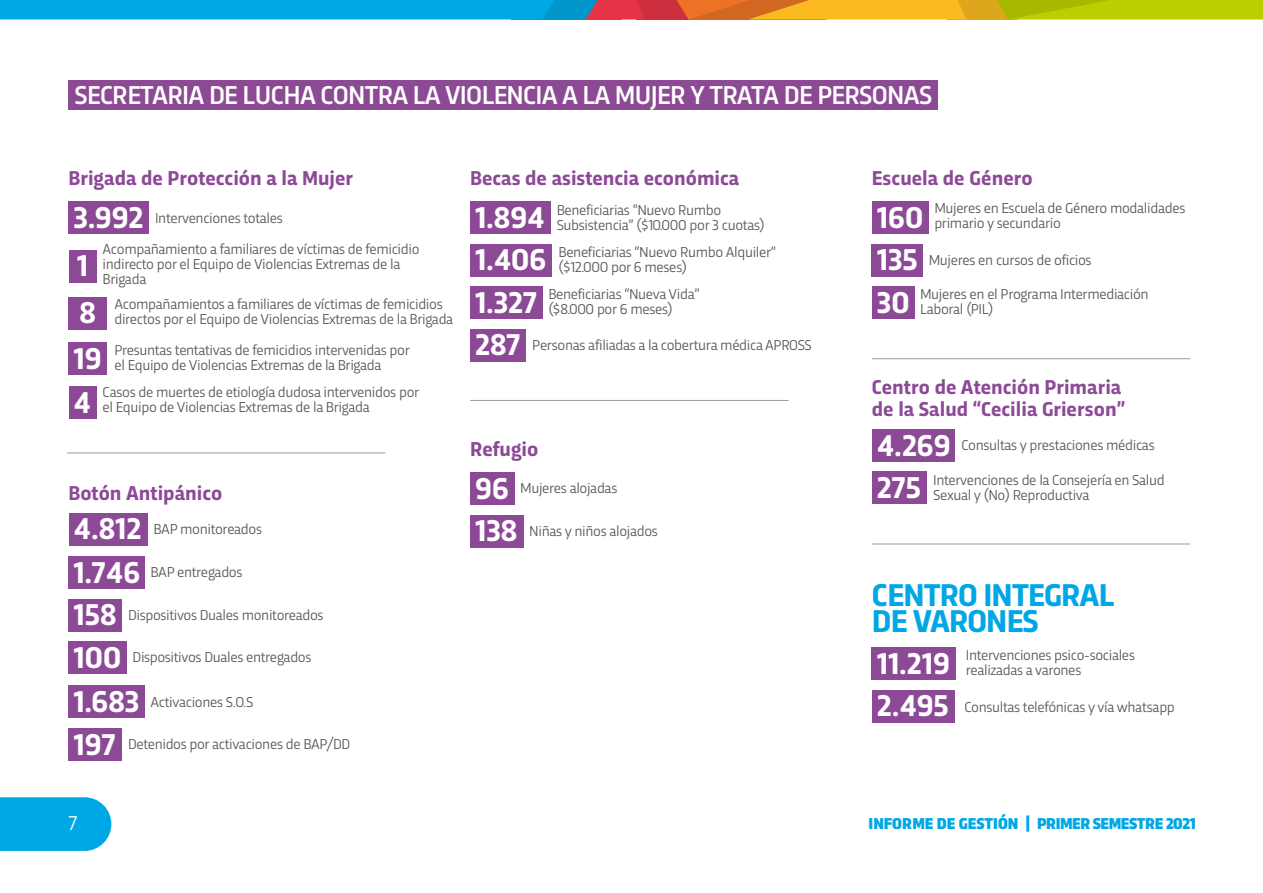
<style>
.page{position:relative;width:1263px;height:893px;background:#fff}
.page>*{position:absolute;margin:0;border:0;box-sizing:border-box;transform-origin:0 0}
.t1{font:700 33px/26.4px "Trasandina";letter-spacing:-.025em;color:#00a7e5}
.t2{font:700 31.5px "Trasandina";color:#fff}
.t3{font:500 27px "Trasandina";letter-spacing:-.025em;color:#fff}
.t4{font:700 21px/22.5px "Trasandina";color:#8c4a96}
.t5{font:21px "Trasandina";color:#fff}
.t6{font:900 16.5px "Trasandina";letter-spacing:-.015em;color:#00a7e5}
.t7{font:15px/15px "Trasandina";letter-spacing:-.025em;color:#575756}
.s1{font-weight:700;font-size:31.5px;color:#fff}
</style>
<div class="page">
<svg style="left:0;top:797px;width:111px;height:54px;background:#0eabe6"></svg>
<div style="left:947px;top:0;width:71px;height:20px;background:#dda61d"></div>
<div style="left:636px;top:0;width:52px;height:20px;background:#cc2f3d"></div>
<div style="left:511px;top:0;width:111px;height:20px;background:#0095cb"></div>
<div style="left:0;top:0;width:555px;height:20px;background:#00a7e5"></div>
<svg style="left:586px;top:0;width:58px;height:20px"></svg>
<svg style="left:677px;top:0;width:289px;height:20px;background:#ee9d23"></svg>
<svg style="left:997px;top:0;width:266px;height:20px;background:#b8c906"></svg>
<div style="left:872px;top:201px;width:56px;height:32px;background:#8c4a96"></div>
<div style="left:872px;top:244px;width:51px;height:32px;background:#8c4a96"></div>
<div style="left:872px;top:286px;width:42px;height:32px;background:#8c4a96"></div>
<div style="left:872px;top:429px;width:83px;height:32px;background:#8c4a96"></div>
<div style="left:872px;top:472px;width:54px;height:32px;background:#8c4a96"></div>
<div style="left:470px;top:472px;width:45px;height:32px;background:#8c4a96"></div>
<div style="left:470px;top:515px;width:53px;height:32px;background:#8c4a96"></div>
<div style="left:69px;top:80px;width:869px;height:30px;background:#8c4a95"></div>
<div style="left:872px;top:648px;width:84px;height:32px;background:#8c4a96"></div>
<div style="left:872px;top:690px;width:82px;height:32px;background:#8c4a96"></div>
<hr style="left:872px;top:544px;width:318px;height:1px;background:#9c9b9b">
<hr style="left:872px;top:358px;width:318px;height:1px;background:#9c9b9b">
<div style="left:470px;top:201px;width:80px;height:32px;background:#8c4a96"></div>
<div style="left:470px;top:244px;width:82px;height:32px;background:#8c4a96"></div>
<div style="left:470px;top:286px;width:73px;height:32px;background:#8c4a96"></div>
<div style="left:470px;top:329px;width:56px;height:32px;background:#8c4a96"></div>
<hr style="left:67px;top:453px;width:318px;height:1px;background:#9c9b9b">
<div style="left:69px;top:686px;width:76px;height:32px;background:#8c4a96"></div>
<div style="left:69px;top:513px;width:78px;height:32px;background:#8c4a96"></div>
<div style="left:69px;top:557px;width:76px;height:32px;background:#8c4a96"></div>
<div style="left:69px;top:599px;width:53px;height:32px;background:#8c4a96"></div>
<div style="left:69px;top:728px;width:53px;height:32px;background:#8c4a96"></div>
<div style="left:69px;top:642px;width:58px;height:32px;background:#8c4a96"></div>
<div style="left:69px;top:201px;width:80px;height:32px;background:#8c4a96"></div>
<div style="left:69px;top:250px;width:28px;height:32px;background:#8c4a96"></div>
<div style="left:69px;top:297px;width:38px;height:32px;background:#8c4a96"></div>
<hr style="left:470px;top:400px;width:319px;height:1px;background:#9c9b9b">
<div style="left:69px;top:387px;width:28px;height:32px;background:#8c4a96"></div>
<div style="left:69px;top:343px;width:38px;height:32px;background:#8c4a96"></div>
<h3 class="t3" style="left:75px;top:75px;width:859px">SECRETARIA DE LUCHA CONTRA LA VIOLENCIA A LA MUJER Y TRATA DE PERSONAS</h3>
<h3 class="t4" style="left:69px;top:165px;width:286px">Brigada de Protección a la Mujer</h3>
<p class="t7" style="left:103px;top:201px;width:318px;line-height:31.8px;text-indent:-29px"><span class="s1">3.992</span> Intervenciones totales<br>Acompañamiento a familiares de víctimas de femicidio</p>
<p class="t7" style="left:103px;top:256px;width:299px">indirecto por el Equipo de Violencias Extremas de la<br>Brigada</p>
<h2 class="t2" style="left:77px;top:242px;width:13px">1</h2>
<p class="t7" style="left:114px;top:295px;width:340px;text-indent:-35px"><span class="s1">8</span> Acompañamientos a familiares de víctimas de femicidios directos por el Equipo de Violencias Extremas de la Brigada</p>
<p class="t7" style="left:114px;top:341px;width:297px;text-indent:-41px"><span class="s1">19</span> Presuntas tentativas de femicidios intervenidas por el Equipo de Violencias Extremas de la Brigada</p>
<p class="t7" style="left:74px;top:383px;width:347px;text-indent:29px">Casos de muertes de etiología dudosa intervenidos por<br><span class="s1">4</span> el Equipo de Violencias Extremas de la Brigada</p>
<h3 class="t4" style="left:69px;top:480px;width:155px">Botón Antipánico</h3>
<p class="t7" style="left:74px;top:520px;width:190px"><span class="s1">4.812</span> BAP monitoreados</p>
<p class="t7" style="left:74px;top:564px;width:170px"><span class="s1">1.746</span> BAP entregados</p>
<p class="t7" style="left:128px;top:606px;width:197px">Dispositivos Duales monitoreados</p>
<h2 class="t2" style="left:74px;top:591px;width:44px">158</h2>
<h2 class="t2" style="left:74px;top:634px;width:49px">100</h2>
<p class="t7" style="left:133px;top:649px;width:180px">Dispositivos Duales entregados</p>
<h2 class="t2" style="left:74px;top:678px;width:67px">1.683</h2>
<p class="t7" style="left:151px;top:693px;width:104px">Activaciones S.O.S</p>
<p class="t7" style="left:74px;top:735px;width:278px"><span class="s1">197</span> Detenidos por activaciones de BAP/DD</p>
<h3 class="t4" style="left:470px;top:165px;width:271px">Becas de asistencia económica</h3>
<h2 class="t2" style="left:475px;top:194px;width:71px">1.894</h2>
<p class="t7" style="left:557px;top:201px;width:209px">Beneficiarias “Nuevo Rumbo<br>Subsistencia” ($10.000 por 3 cuotas)</p>
<p class="t7" style="left:475px;top:243px;width:302px;text-align:center"><span class="s1">1.406</span> Beneficiarias “Nuevo Rumbo Alquiler” ($12.000 por 6 meses)</p>
<p class="t7" style="left:548px;top:286px;width:153px;text-indent:-73px"><span class="s1">1.327</span> Beneficiarias “Nueva Vida” ($8.000 por 6 meses)</p>
<p class="t7" style="left:532px;top:336px;width:281px">Personas afiliadas a la cobertura médica APROSS</p>
<h2 class="t2" style="left:475px;top:321px;width:47px">287</h2>
<h3 class="t4" style="left:470px;top:436px;width:70px">Refugio</h3>
<h2 class="t2" style="left:475px;top:465px;width:35px">96</h2>
<p class="t7" style="left:520px;top:479px;width:99px">Mujeres alojadas</p>
<h2 class="t2" style="left:475px;top:507px;width:44px">138</h2>
<p class="t7" style="left:529px;top:522px;width:130px">Niñas y niños alojados</p>
<h3 class="t4" style="left:872px;top:165px;width:162px">Escuela de Género</h3>
<h2 class="t2" style="left:877px;top:194px;width:48px">160</h2>
<p class="t7" style="left:934px;top:200px;width:253px">Mujeres en Escuela de Género modalidades primario y secundario</p>
<p class="t7" style="left:877px;top:251px;width:216px"><span class="s1">135</span> Mujeres en cursos de oficios</p>
<p class="t7" style="left:920px;top:286px;width:230px;text-indent:-43px"><span class="s1">30</span> Mujeres en el Programa Intermediación<br>Laboral (PIL)</p>
<h3 class="t4" style="left:872px;top:374px;width:255px">Centro de Atención Primaria de la Salud “Cecilia Grierson”</h3>
<p class="t7" style="left:877px;top:436px;width:279px"><span class="s1">4.269</span> Consultas y prestaciones médicas</p>
<p class="t7" style="left:933px;top:471px;width:233px;text-indent:-56px"><span class="s1">275</span> Intervenciones de la Consejería en Salud<br>Sexual y (No) Reproductiva</p>
<h1 class="t1" style="left:872px;top:579px;width:244px">CENTRO INTEGRAL<br>DE VARONES</h1>
<p class="t7" style="left:877px;top:646px;width:260px;text-indent:89px">Intervenciones psico-sociales<br><span class="s1">11.219</span> realizadas a varones</p>
<p class="t7" style="left:964px;top:698px;width:212px">Consultas telefónicas y vía whatsapp</p>
<h2 class="t2" style="left:877px;top:682px;width:73px">2.495</h2>
<h3 class="t5" style="left:69px;top:808px;width:11px">7</h3>
<p class="t6" style="left:868px;top:812px;width:329px">INFORME DE GESTIÓN | PRIMER SEMESTRE 2021</p>
</div>
